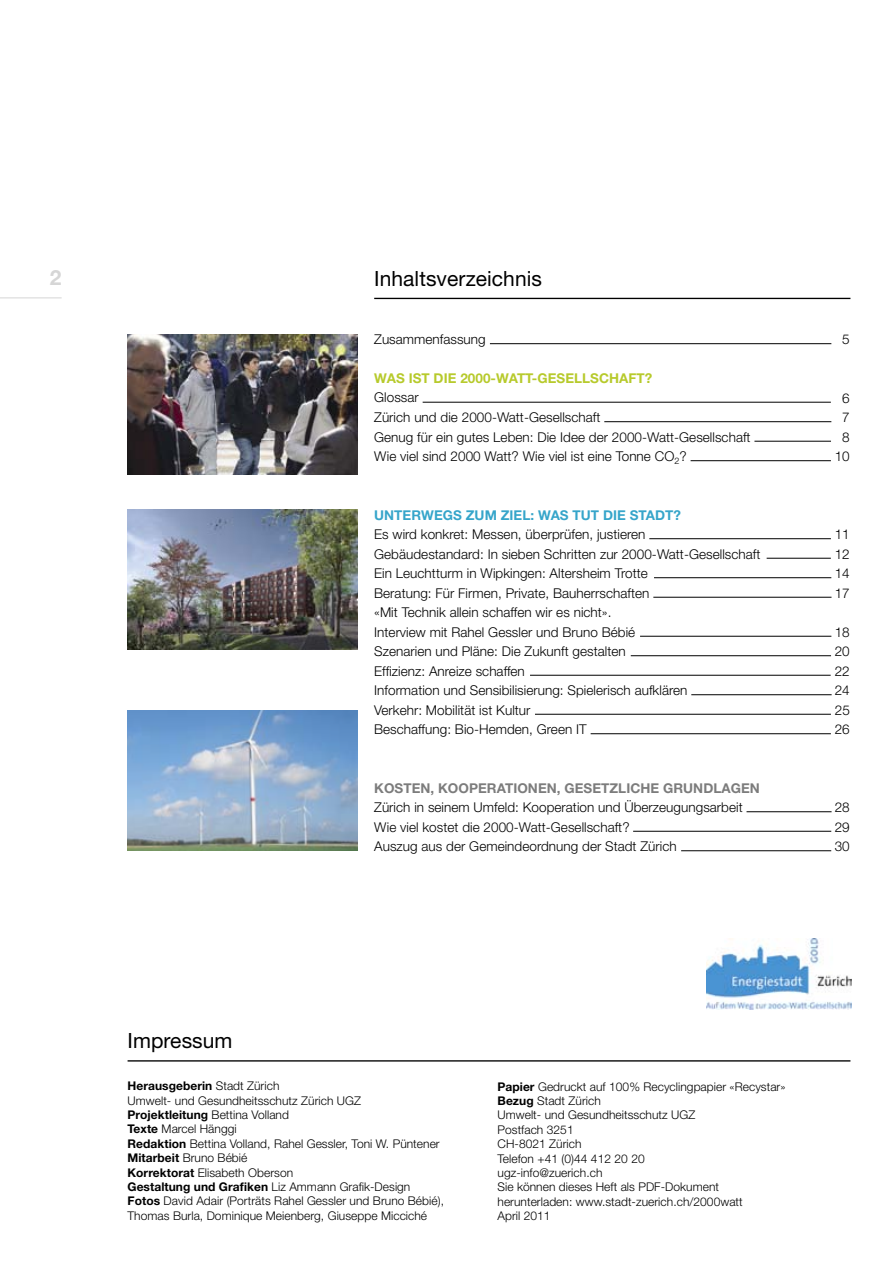
<style>
.page{position:relative;width:893px;height:1263px;background:#fff}
.page>*{position:absolute;margin:0;border:0;box-sizing:border-box;transform-origin:0 0}
.t1{font:21px "Helvetica Neue";letter-spacing:.005em;color:#000}
.t2{font:700 21px "Helvetica Neue";color:#d6d6d6}
.t3{font:300 13.5px/19.5px "Helvetica Neue";letter-spacing:.005em;color:#000}
.t4{font:700 13.5px "Helvetica Neue";letter-spacing:.005em;color:#7c7c7c}
.t5{font:700 13.5px "Helvetica Neue";letter-spacing:.005em;color:#b7ca2c}
.t6{font:700 13.5px "Helvetica Neue";letter-spacing:.005em;color:#36a5ca}
.t7{font:300 12px/14.4px "Helvetica Neue";letter-spacing:.005em;color:#000}
.s1{font-weight:700}
</style>
<div class="page">
<img style="left:128px;top:335px;width:229px;height:139px">
<img style="left:128px;top:510px;width:229px;height:139px">
<img style="left:128px;top:711px;width:229px;height:139px">
<hr style="left:0;top:297px;width:62px;height:1px;background:#d6d6d6">
<hr style="left:490px;top:343px;width:341px;height:1px;background:#000">
<hr style="left:423px;top:402px;width:408px;height:1px;background:#000">
<hr style="left:604px;top:421px;width:227px;height:1px;background:#000">
<hr style="left:754px;top:441px;width:77px;height:1px;background:#000">
<hr style="left:691px;top:460px;width:140px;height:1px;background:#000">
<hr style="left:649px;top:538px;width:182px;height:1px;background:#000">
<hr style="left:767px;top:558px;width:64px;height:1px;background:#000">
<hr style="left:654px;top:577px;width:177px;height:1px;background:#000">
<hr style="left:653px;top:597px;width:178px;height:1px;background:#000">
<hr style="left:640px;top:636px;width:191px;height:1px;background:#000">
<hr style="left:631px;top:655px;width:200px;height:1px;background:#000">
<hr style="left:530px;top:675px;width:301px;height:1px;background:#000">
<hr style="left:691px;top:694px;width:141px;height:1px;background:#000">
<hr style="left:535px;top:714px;width:296px;height:1px;background:#000">
<hr style="left:591px;top:733px;width:240px;height:1px;background:#000">
<hr style="left:746px;top:811px;width:86px;height:1px;background:#000">
<hr style="left:633px;top:831px;width:198px;height:1px;background:#000">
<hr style="left:681px;top:850px;width:150px;height:1px;background:#000">
<hr style="left:374px;top:298px;width:476px;height:1px;background:#000">
<hr style="left:128px;top:1060px;width:722px;height:1px;background:#000">
<img style="left:706px;top:939px;width:145px;height:71px">
<h1 class="t2" style="left:50px;top:265px;width:13px">2</h1>
<h1 class="t1" style="left:374px;top:266px;width:169px">Inhaltsverzeichnis</h1>
<p class="t3" style="left:374px;top:329px;width:113px">Zusammenfassung</p>
<p class="t3" style="left:842px;top:329px;width:9px">5</p>
<p class="t5" style="left:374px;top:370px;width:280px">WAS IST DIE 2000-WATT-GESELLSCHAFT?</p>
<p class="t3" style="left:374px;top:388px;width:46px">Glossar</p>
<p class="t3" style="left:842px;top:388px;width:9px">6</p>
<p class="t3" style="left:374px;top:407px;width:228px">Zürich und die 2000-Watt-Gesellschaft</p>
<p class="t3" style="left:842px;top:407px;width:9px">7</p>
<p class="t3" style="left:374px;top:427px;width:378px">Genug für ein gutes Leben: Die Idee der 2000-Watt-Gesellschaft</p>
<p class="t3" style="left:842px;top:427px;width:9px">8</p>
<p class="t3" style="left:374px;top:446px;width:314px">Wie viel sind 2000 Watt? Wie viel ist eine Tonne CO<sub>2</sub>?</p>
<p class="t3" style="left:835px;top:446px;width:17px">10</p>
<p class="t6" style="left:374px;top:506px;width:308px">UNTERWEGS ZUM ZIEL: WAS TUT DIE STADT?</p>
<p class="t3" style="left:374px;top:524px;width:273px">Es wird konkret: Messen, überprüfen, justieren</p>
<p class="t3" style="left:835px;top:524px;width:17px">11</p>
<p class="t3" style="left:374px;top:544px;width:388px">Gebäudestandard: In sieben Schritten zur 2000-Watt-Gesellschaft</p>
<p class="t3" style="left:835px;top:544px;width:17px">12</p>
<p class="t3" style="left:374px;top:563px;width:275px">Ein Leuchtturm in Wipkingen: Altersheim Trotte</p>
<p class="t3" style="left:835px;top:563px;width:17px">14</p>
<p class="t3" style="left:374px;top:583px;width:277px">Beratung: Für Firmen, Private, Bauherrschaften</p>
<p class="t3" style="left:835px;top:583px;width:17px">17</p>
<p class="t3" style="left:374px;top:602px;width:263px">«Mit Technik allein schaffen wir es nicht».<br>Interview mit Rahel Gessler und Bruno Bébié</p>
<p class="t3" style="left:835px;top:622px;width:17px">18</p>
<p class="t3" style="left:374px;top:641px;width:253px">Szenarien und Pläne: Die Zukunft gestalten</p>
<p class="t3" style="left:835px;top:641px;width:17px">20</p>
<p class="t3" style="left:374px;top:661px;width:152px">Effizienz: Anreize schaffen</p>
<p class="t3" style="left:835px;top:661px;width:17px">22</p>
<p class="t3" style="left:374px;top:680px;width:315px">Information und Sensibilisierung: Spielerisch aufklären</p>
<p class="t3" style="left:835px;top:680px;width:17px">24</p>
<p class="t3" style="left:374px;top:700px;width:158px">Verkehr: Mobilität ist Kultur</p>
<p class="t3" style="left:835px;top:700px;width:17px">25</p>
<p class="t3" style="left:374px;top:719px;width:214px">Beschaffung: Bio-Hemden, Green IT</p>
<p class="t3" style="left:835px;top:719px;width:17px">26</p>
<p class="t4" style="left:374px;top:779px;width:387px">KOSTEN, KOOPERATIONEN, GESETZLICHE GRUNDLAGEN</p>
<p class="t3" style="left:374px;top:797px;width:370px">Zürich in seinem Umfeld: Kooperation und Überzeugungsarbeit</p>
<p class="t3" style="left:835px;top:797px;width:17px">28</p>
<p class="t3" style="left:374px;top:817px;width:257px">Wie viel kostet die 2000-Watt-Gesellschaft?</p>
<p class="t3" style="left:835px;top:817px;width:17px">29</p>
<p class="t3" style="left:374px;top:836px;width:304px">Auszug aus der Gemeindeordnung der Stadt Zürich</p>
<p class="t3" style="left:835px;top:836px;width:17px">30</p>
<h1 class="t1" style="left:128px;top:1028px;width:106px">Impressum</h1>
<p class="t7" style="left:128px;top:1078px;width:318px"><span class="s1">Herausgeberin</span> Stadt Zürich<br>Umwelt- und Gesundheitsschutz Zürich UGZ <span class="s1">Projektleitung</span> Bettina Volland<br><span class="s1">Texte</span> Marcel Hänggi<br><span class="s1">Redaktion</span> Bettina Volland, Rahel Gessler, Toni W. Püntener <span class="s1">Mitarbeit</span> Bruno Bébié<br><span class="s1">Korrektorat</span> Elisabeth Oberson<br><span class="s1">Gestaltung und Grafiken</span> Liz Ammann Grafik-Design <span class="s1">Fotos</span> David Adair (Porträts Rahel Gessler und Bruno Bébié), Thomas Burla, Dominique Meienberg, Giuseppe Micciché</p>
<p class="t7" style="left:497px;top:1079px;width:290px"><span class="s1">Papier</span> Gedruckt auf 100% Recyclingpapier «Recystar»<br><span class="s1">Bezug</span> Stadt Zürich<br>Umwelt- und Gesundheitsschutz UGZ<br>Postfach 3251<br>CH-8021 Zürich<br>Telefon +41 (0)44 412 20 20<br>ugz-info@zuerich.ch<br>Sie können dieses Heft als PDF-Dokument herunterladen: www.stadt-zuerich.ch/2000watt<br>April 2011</p>
</div>
